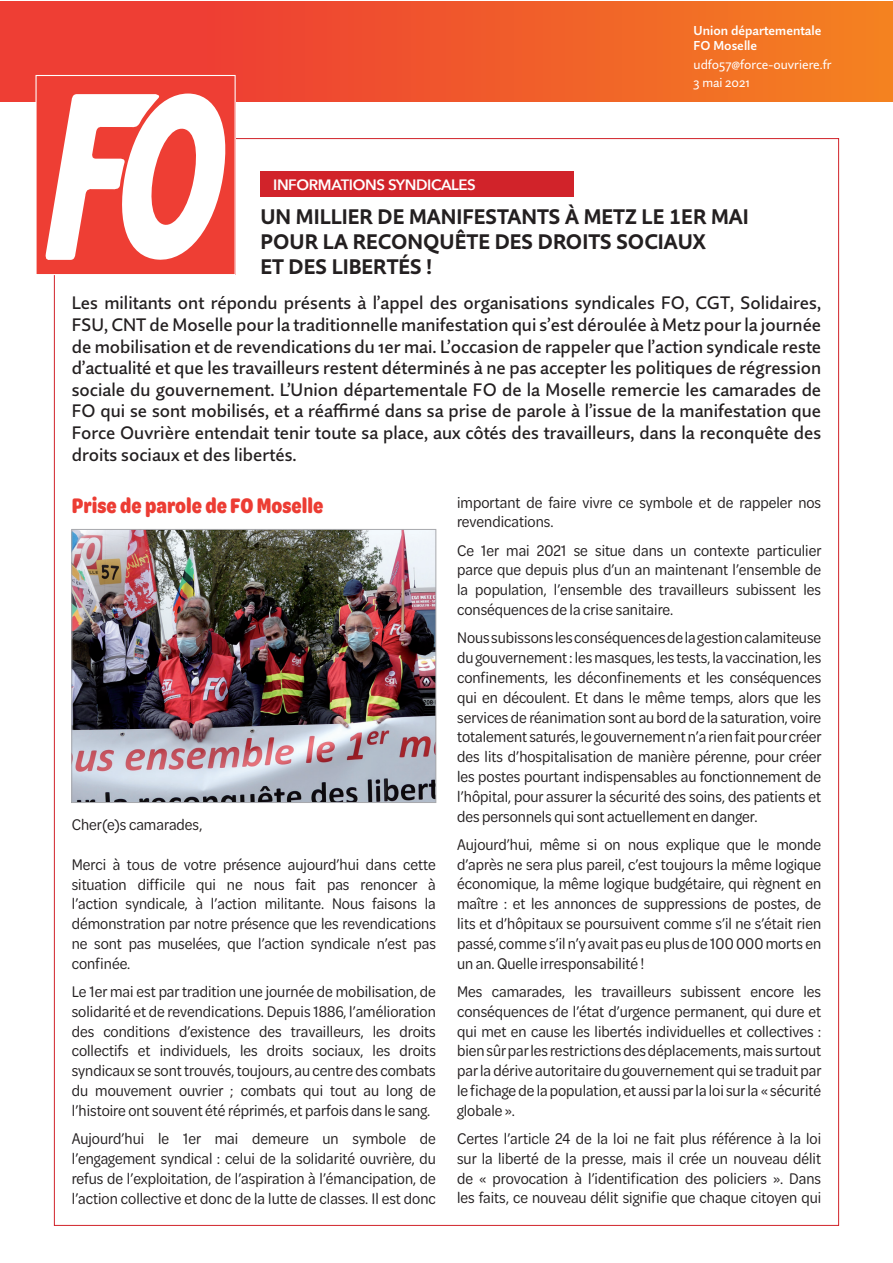
<style>
.page{position:relative;width:893px;height:1263px;background:#fff}
.page>*{position:absolute;margin:0;border:0;box-sizing:border-box;transform-origin:0 0}
.t1{font:700 22.5px "Omnes Cond";color:#ec3c33}
.t2{font:700 21px/25.2px "Quire Sans Pro";color:#231f20}
.t3{font:500 18px/21.6px "Quire Sans Pro";color:#231f20;text-align:justify}
.t4{font:16.5px/19.8px "Omnes Cond";color:#231f20;text-align:justify}
.t5{font:600 15px "Avenir Next";letter-spacing:-.025em;color:#fff}
.t6{font:12.9px/17.5px "Quire Sans Pro";color:#fff}
.t7{font:600 12.9px/15.8px "Quire Sans Pro";color:#fff}
</style>
<div class="page">
<div style="left:0;top:1px;width:893px;height:101px;background:#ee3e34"></div>
<div style="left:204px;top:1px;width:689px;height:101px;background:linear-gradient(to right,#ee3e34,#f48220)"></div>
<div style="left:260px;top:171px;width:314px;height:26px;background:#d1232a"></div>
<div style="left:36px;top:75px;width:199px;height:200px;background:#ee3e34"></div>
<svg style="left:45px;top:93px;width:181px;height:167px"></svg>
<div style="left:36px;top:75px;width:200px;height:200px;border:1px solid #fff"></div>
<img style="left:74px;top:531px;width:360px;height:270px">
<div style="left:72px;top:529px;width:364px;height:274px;border:1px solid #a8a9ad"></div>
<p class="t7" style="left:694px;top:22px;width:129px">Union départementale<br>FO Moselle</p>
<p class="t6" style="left:694px;top:56px;width:140px">udfo57@force-ouvriere.fr<br>3 mai 2021</p>
<p class="t5" style="left:273px;top:172px;width:204px">INFORMATIONS SYNDICALES</p>
<p class="t2" style="left:260px;top:204px;width:490px">UN MILLIER DE MANIFESTANTS À METZ LE 1ER MAI<br>POUR LA RECONQUÊTE DES DROITS SOCIAUX<br>ET DES LIBERTÉS !</p>
<p class="t3" style="left:72px;top:292px;width:751px">Les militants ont répondu présents à l’appel des organisations syndicales FO, CGT, Solidaires, FSU, CNT de Moselle pour la traditionnelle manifestation qui s’est déroulée à Metz pour la journée de mobilisation et de revendications du 1er mai. L’occasion de rappeler que l’action syndicale reste d’actualité et que les travailleurs restent déterminés à ne pas accepter les politiques de régression sociale du gouvernement. L’Union départementale FO de la Moselle remercie les camarades de FO qui se sont mobilisés, et a réaffirmé dans sa prise de parole à l’issue de la manifestation que Force Ouvrière entendait tenir toute sa place, aux côtés des travailleurs, dans la reconquête des droits sociaux et des libertés.</p>
<h1 class="t1" style="left:72px;top:490px;width:253px">Prise de parole de FO Moselle</h1>
<p class="t4" style="left:72px;top:814px;width:132px">Cher(e)s camarades,</p>
<p class="t4" style="left:72px;top:854px;width:366px">Merci à tous de votre présence aujourd’hui dans cette situation difficile qui ne nous fait pas renoncer à l’action syndicale, à l’action militante. Nous faisons la démonstration par notre présence que les revendications ne sont pas muselées, que l’action syndicale n’est pas confinée.</p>
<p class="t4" style="left:72px;top:981px;width:366px">Le 1er mai est par tradition une journée de mobilisation, de solidarité et de revendications. Depuis 1886, l’amélioration des conditions d’existence des travailleurs, les droits collectifs et individuels, les droits sociaux, les droits syndicaux se sont trouvés, toujours, au centre des combats du mouvement ouvrier ; combats qui tout au long de l’histoire ont souvent été réprimés, et parfois dans le sang.</p>
<p class="t4" style="left:72px;top:1128px;width:366px">Aujourd’hui le 1er mai demeure un symbole de l’engagement syndical : celui de la solidarité ouvrière, du refus de l’exploitation, de l’aspiration à l’émancipation, de l’action collective et donc de la lutte de classes. Il est donc</p>
<p class="t4" style="left:457px;top:491px;width:366px">important de faire vivre ce symbole et de rappeler nos revendications.</p>
<p class="t4" style="left:457px;top:539px;width:366px">Ce 1er mai 2021 se situe dans un contexte particulier parce que depuis plus d’un an maintenant l’ensemble de la population, l’ensemble des travailleurs subissent les conséquences de la crise sanitaire.</p>
<p class="t4" style="left:457px;top:627px;width:366px">Nous subissons les conséquences de la gestion calamiteuse du gouvernement : les masques, les tests, la vaccination, les confinements, les déconfinements et les conséquences qui en découlent. Et dans le même temps, alors que les services de réanimation sont au bord de la saturation, voire totalement saturés, le gouvernement n’a rien fait pour créer des lits d’hospitalisation de manière pérenne, pour créer les postes pourtant indispensables au fonctionnement de l’hôpital, pour assurer la sécurité des soins, des patients et des personnels qui sont actuellement en danger.</p>
<p class="t4" style="left:457px;top:834px;width:366px">Aujourd’hui, même si on nous explique que le monde d’après ne sera plus pareil, c’est toujours la même logique économique, la même logique budgétaire, qui règnent en maître : et les annonces de suppressions de postes, de lits et d’hôpitaux se poursuivent comme s’il ne s’était rien passé, comme s’il n’y avait pas eu plus de 100 000 morts en un an. Quelle irresponsabilité !</p>
<p class="t4" style="left:457px;top:981px;width:366px">Mes camarades, les travailleurs subissent encore les conséquences de l’état d’urgence permanent, qui dure et qui met en cause les libertés individuelles et collectives : bien sûr par les restrictions des déplacements, mais surtout par la dérive autoritaire du gouvernement qui se traduit par le fichage de la population, et aussi par la loi sur la « sécurité globale ».</p>
<p class="t4" style="left:457px;top:1128px;width:366px">Certes l’article 24 de la loi ne fait plus référence à la loi sur la liberté de la presse, mais il crée un nouveau délit de « provocation à l’identification des policiers ». Dans les faits, ce nouveau délit signifie que chaque citoyen qui</p>
</div>
